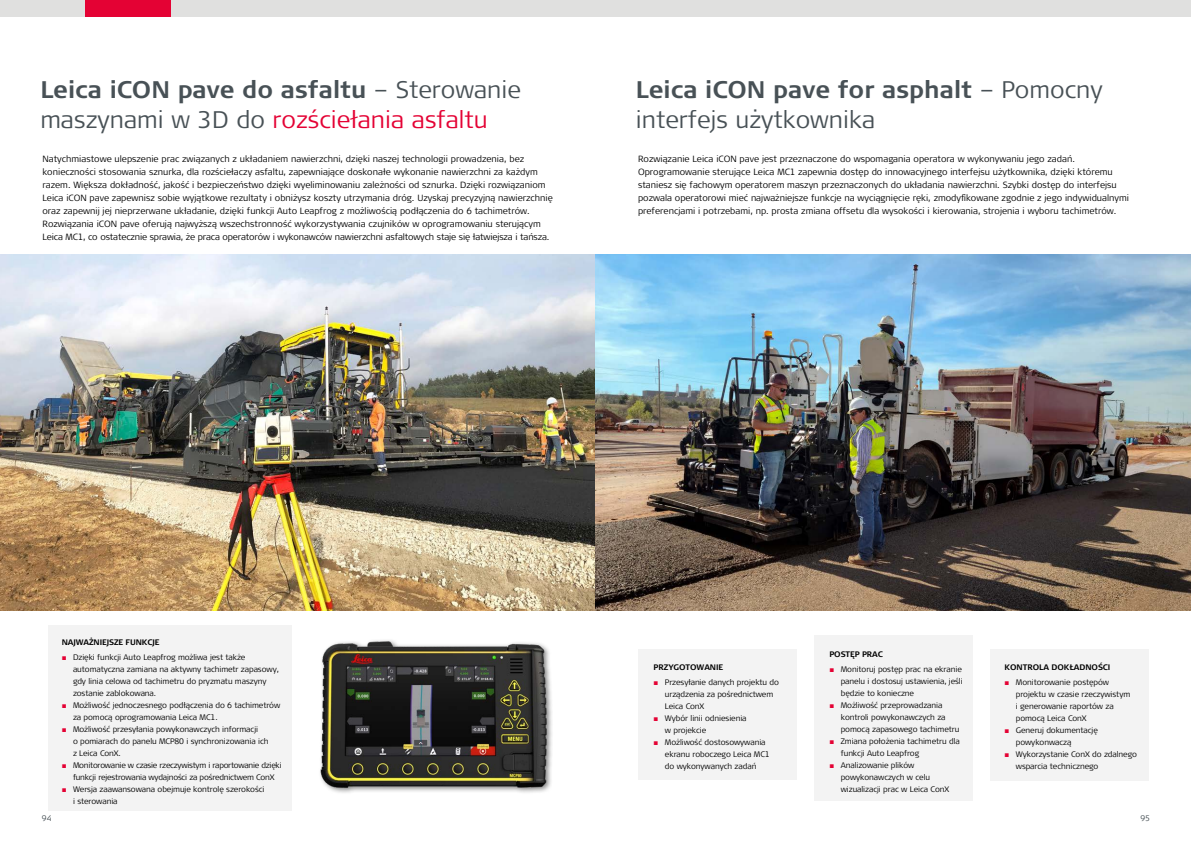
<style>
.page{position:relative;width:1191px;height:842px;background:#fff}
.page>*{position:absolute;margin:0;border:0;box-sizing:border-box;transform-origin:0 0}
.t1{font:300 24px/30px "Signa Pro";color:#485156}
.t2{font:300 9px/13px "Signa Pro";color:#000}
.t3{font:300 8px/12px "Signa Pro";letter-spacing:-.01em;color:#000}
.t4{font:300 8px/12px "Signa Pro";letter-spacing:-.03em;color:#000;text-align:center}
.t5{font:700 8px "Signa Pro";letter-spacing:-.01em;color:#000}
.t6{font:300 8px "Signa Pro";color:#485156}
.s1{font-weight:700}
.s2{color:#e40234}
.s3{font-family:"Arial";font-weight:400;color:#e40234}
</style>
<div class="page">
<div style="left:0;top:0;width:595px;height:17px;background:#e0e0df"></div>
<div style="left:85px;top:0;width:85px;height:17px;background:#e40234"></div>
<div style="left:595px;top:0;width:596px;height:17px;background:#e0e0df"></div>
<div style="left:48px;top:625px;width:244px;height:186px;background:#f3f3f3"></div>
<img style="left:0;top:254px;width:1191px;height:356px">
<img style="left:320px;top:640px;width:232px;height:153px">
<div style="left:638px;top:649px;width:159px;height:131px;background:#f3f3f3"></div>
<div style="left:814px;top:635px;width:158px;height:166px;background:#f3f3f3"></div>
<div style="left:989px;top:649px;width:159px;height:131px;background:#f3f3f3"></div>
<h1 class="t1" style="left:40px;top:74px;width:482px"><span class="s1">Leica iCON pave do asfaltu</span> – Sterowanie maszynami w 3D do <span class="s2">rozściełania asfaltu</span></h1>
<p class="t2" style="left:42px;top:152px;width:512px">Natychmiastowe ulepszenie prac związanych z układaniem nawierzchni, dzięki naszej technologii prowadzenia, bez konieczności stosowania sznurka, dla rozściełaczy asfaltu, zapewniające doskonałe wykonanie nawierzchni za każdym razem. Większa dokładność, jakość i bezpieczeństwo dzięki wyeliminowaniu zależności od sznurka. Dzięki rozwiązaniom Leica iCON pave zapewnisz sobie wyjątkowe rezultaty i obniżysz koszty utrzymania dróg. Uzyskaj precyzyjną nawierzchnię oraz zapewnij jej nieprzerwane układanie, dzięki funkcji Auto Leapfrog z możliwością podłączenia do 6 tachimetrów.<br>Rozwiązania iCON pave oferują najwyższą wszechstronność wykorzystywania czujników w oprogramowaniu sterującym Leica MC1, co ostatecznie sprawia, że praca operatorów i wykonawców nawierzchni asfaltowych staje się łatwiejsza i tańsza.</p>
<h1 class="t1" style="left:636px;top:74px;width:468px"><span class="s1">Leica iCON pave for asphalt</span> – Pomocny interfejs użytkownika</h1>
<p class="t2" style="left:638px;top:152px;width:492px">Rozwiązanie Leica iCON pave jest przeznaczone do wspomagania operatora w wykonywaniu jego zadań.<br>Oprogramowanie sterujące Leica MC1 zapewnia dostęp do innowacyjnego interfejsu użytkownika, dzięki któremu staniesz się fachowym operatorem maszyn przeznaczonych do układania nawierzchni. Szybki dostęp do interfejsu pozwala operatorowi mieć najważniejsze funkcje na wyciągnięcie ręki, zmodyfikowane zgodnie z jego indywidualnymi preferencjami i potrzebami, np. prosta zmiana offsetu dla wysokości i kierowania, strojenia i wyboru tachimetrów.</p>
<p class="t5" style="left:62px;top:637px;width:99px">NAJWAŻNIEJSZE FUNKCJE</p>
<p class="t3" style="left:73px;top:651px;width:207px;text-indent:-11px"><span class="s3">■</span> Dzięki funkcji Auto Leapfrog możliwa jest także automatyczna zamiana na aktywny tachimetr zapasowy, gdy linia celowa od tachimetru do pryzmatu maszyny zostanie zablokowana.</p>
<p class="t3" style="left:73px;top:699px;width:209px;text-indent:-11px"><span class="s3">■</span> Możliwość jednoczesnego podłączenia do 6 tachimetrów za pomocą oprogramowania Leica MC1.</p>
<p class="t3" style="left:73px;top:723px;width:197px;text-indent:-11px"><span class="s3">■</span> Możliwość przesyłania powykonawczych informacji<br>o pomiarach do panelu MCP80 i synchronizowania ich z Leica ConX.</p>
<p class="t4" style="left:62px;top:759px;width:221px"><span class="s3">■</span> Monitorowanie w czasie rzeczywistym i raportowanie dzięki funkcji rejestrowania wydajności za pośrednictwem ConX</p>
<p class="t3" style="left:73px;top:783px;width:193px;text-indent:-11px"><span class="s3">■</span> Wersja zaawansowana obejmuje kontrolę szerokości i sterowania</p>
<p class="t5" style="left:653px;top:661px;width:71px">PRZYGOTOWANIE</p>
<p class="t3" style="left:665px;top:675px;width:116px;text-indent:-11px"><span class="s3">■</span> Przesyłanie danych projektu do urządzenia za pośrednictwem<br>Leica ConX</p>
<p class="t3" style="left:665px;top:711px;width:83px;text-indent:-11px"><span class="s3">■</span> Wybór linii odniesienia w projekcie</p>
<p class="t3" style="left:665px;top:735px;width:106px;text-indent:-11px"><span class="s3">■</span> Możliwość dostosowywania ekranu roboczego Leica MC1 do wykonywanych zadań</p>
<p class="t5" style="left:829px;top:648px;width:55px">POSTĘP PRAC</p>
<p class="t3" style="left:840px;top:662px;width:123px;text-align:justify;text-indent:-11px"><span class="s3">■</span> Monitoruj postęp prac na ekranie panelu i dostosuj ustawienia, jeśli będzie to konieczne</p>
<p class="t3" style="left:840px;top:698px;width:120px;text-indent:-11px"><span class="s3">■</span> Możliwość przeprowadzania kontroli powykonawczych za pomocą zapasowego tachimetru</p>
<p class="t3" style="left:840px;top:734px;width:121px;text-indent:-11px"><span class="s3">■</span> Zmiana położenia tachimetru dla funkcji Auto Leapfrog</p>
<p class="t3" style="left:840px;top:758px;width:110px;text-indent:-11px"><span class="s3">■</span> Analizowanie plików powykonawczych w celu wizualizacji prac w Leica ConX</p>
<p class="t5" style="left:1004px;top:661px;width:107px">KONTROLA DOKŁADNOŚCI</p>
<p class="t3" style="left:1016px;top:675px;width:116px;text-indent:-11px"><span class="s3">■</span> Monitorowanie postępów projektu w czasie rzeczywistym i generowanie raportów za pomocą Leica ConX</p>
<p class="t3" style="left:1016px;top:723px;width:83px;text-indent:-11px"><span class="s3">■</span> Generuj dokumentację powykonwaczą</p>
<p class="t3" style="left:1016px;top:747px;width:122px;text-indent:-11px"><span class="s3">■</span> Wykorzystanie ConX do zdalnego wsparcia technicznego</p>
<p class="t6" style="left:42px;top:812px;width:11px">94</p>
<p class="t6" style="left:1140px;top:812px;width:11px">95</p>
</div>
